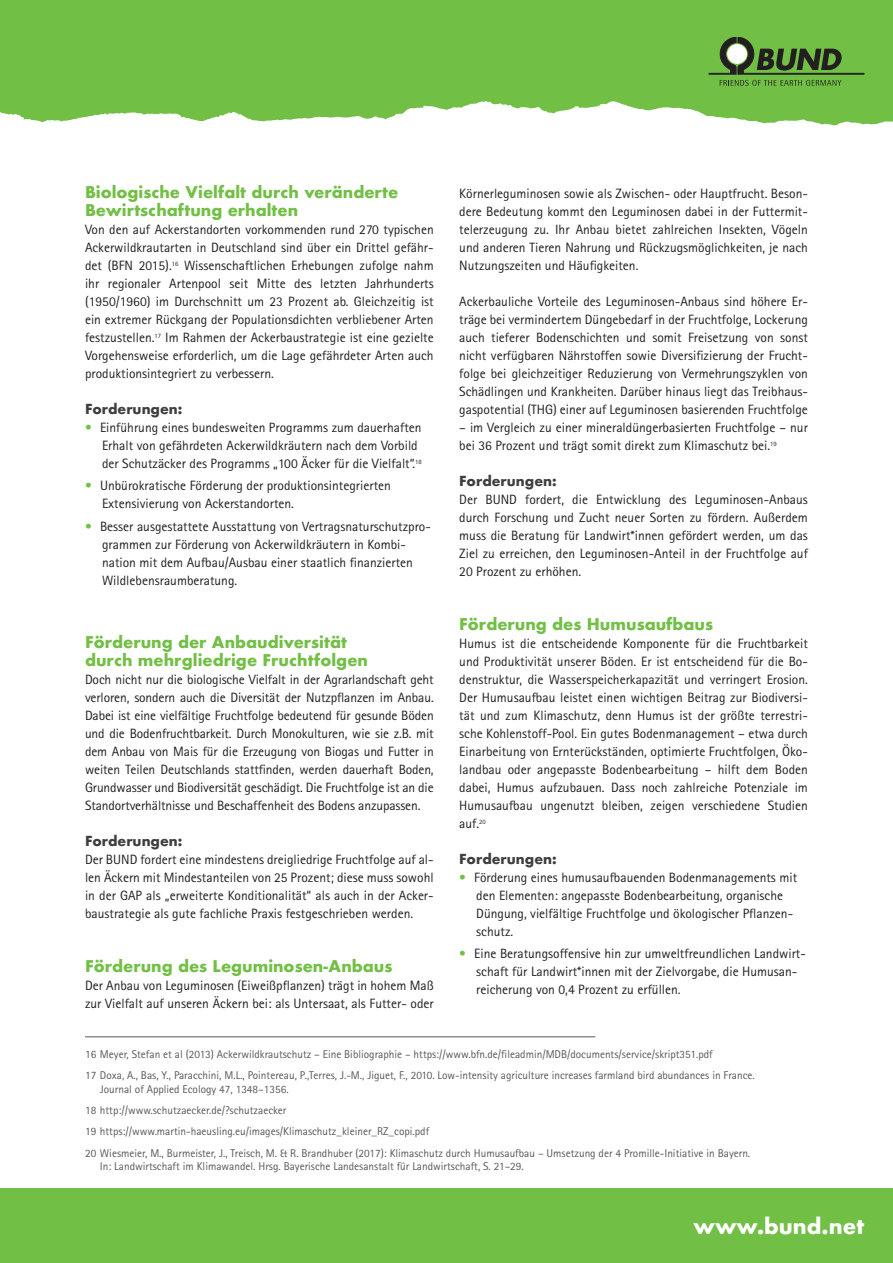
<style>
.page{position:relative;width:893px;height:1263px;background:#fff}
.page>*{position:absolute;margin:0;border:0;box-sizing:border-box;transform-origin:0 0}
.t1{font:700 21px "Futura";color:#fff}
.t2{font:700 15.75px/18px "Futura";color:#71bf44}
.t3{font:13.5px/18px "Agfa Rotis Sans Serif";color:#231f20;text-align:justify}
.t4{font:700 13.5px "Futura";color:#3e3e3f}
.t5{font:11.25px/21.3px "Agfa Rotis Sans Serif";color:#57585a}
.s1{color:#71bf44}
</style>
<div class="page">
<hr style="left:85px;top:1036px;width:510px;height:1px;background:#57585a">
<svg style="left:0;top:0;width:893px;height:126px;background:#7ec455"></svg>
<svg style="left:709px;top:37px;width:155px;height:37px;background:#5e8d41"></svg>
<svg style="left:720px;top:80px;width:122px;height:6px"></svg>
<div style="left:0;top:1188px;width:893px;height:75px;background:#71bf44"></div>
<p class="t2" style="left:85px;top:183px;width:315px">Biologische Vielfalt durch veränderte<br>Bewirtschaftung erhalten</p>
<p class="t3" style="left:85px;top:220px;width:350px">Von den auf Ackerstandorten vorkommenden rund 270 typischen Ackerwildkrautarten in Deutschland sind über ein Drittel gefähr&shy;det (BFN 2015).<sup>16</sup> Wissenschaftlichen Erhebungen zufolge nahm ihr regionaler Artenpool seit Mitte des letzten Jahrhunderts (1950/1960) im Durchschnitt um 23 Prozent ab. Gleichzeitig ist ein extremer Rückgang der Populationsdichten verbliebener Arten festzustellen.<sup>17</sup> Im Rahmen der Ackerbaustrategie ist eine gezielte Vorgehensweise erforderlich, um die Lage gefährdeter Arten auch produktionsintegriert zu verbessern.</p>
<p class="t4" style="left:85px;top:399px;width:99px">Forderungen:</p>
<p class="t3" style="left:102px;top:418px;width:321px;text-align:left;text-indent:-17px"><span class="s1">•</span> Einführung eines bundesweiten Programms zum dauerhaften<br>Erhalt von gefährdeten Ackerwildkräutern nach dem Vorbild der Schutzäcker des Programms „100 Äcker für die Vielfalt“.<sup>18</sup></p>
<p class="t3" style="left:102px;top:477px;width:290px;text-indent:-17px"><span class="s1">•</span> Unbürokratische Förderung der produktionsintegrierten<br>Extensivierung von Ackerstandorten.</p>
<p class="t3" style="left:102px;top:517px;width:330px;text-align:left;text-indent:-17px"><span class="s1">•</span> Besser ausgestattete Ausstattung von Vertragsnaturschutzpro&shy;grammen zur Förderung von Ackerwildkräutern in Kombi&shy;nation mit dem Aufbau/Ausbau einer staatlich finanzierten Wildlebensraumberatung.</p>
<p class="t3" style="left:459px;top:184px;width:350px">Körnerleguminosen sowie als Zwischen- oder Hauptfrucht. Beson&shy;dere Bedeutung kommt den Leguminosen dabei in der Futtermit&shy;telerzeugung zu. Ihr Anbau bietet zahlreichen Insekten, Vögeln und anderen Tieren Nahrung und Rückzugsmöglichkeiten, je nach Nutzungszeiten und Häufigkeiten.</p>
<p class="t3" style="left:459px;top:292px;width:350px">Ackerbauliche Vorteile des Leguminosen-Anbaus sind höhere Er&shy;träge bei vermindertem Düngebedarf in der Fruchtfolge, Lockerung auch tieferer Bodenschichten und somit Freisetzung von sonst nicht verfügbaren Nährstoffen sowie Diversifizierung der Frucht&shy;folge bei gleichzeitiger Reduzierung von Vermehrungszyklen von Schädlingen und Krankheiten. Darüber hinaus liegt das Treibhaus&shy;gaspotential (THG) einer auf Leguminosen basierenden Fruchtfolge</p>
<p class="t3" style="left:459px;top:418px;width:350px">– im Vergleich zu einer mineraldüngerbasierten Fruchtfolge – nur bei 36 Prozent und trägt somit direkt zum Klimaschutz bei.<sup>19</sup></p>
<p class="t4" style="left:459px;top:471px;width:99px">Forderungen:</p>
<p class="t3" style="left:459px;top:490px;width:350px">Der BUND fordert, die Entwicklung des Leguminosen-Anbaus durch Forschung und Zucht neuer Sorten zu fördern. Außerdem muss die Beratung für Landwirt*innen gefördert werden, um das Ziel zu erreichen, den Leguminosen-Anteil in der Fruchtfolge auf 20 Prozent zu erhöhen.</p>
<p class="t2" style="left:459px;top:615px;width:255px">Förderung des Humusaufbaus</p>
<p class="t3" style="left:459px;top:634px;width:350px">Humus ist die entscheidende Komponente für die Fruchtbarkeit und Produktivität unserer Böden. Er ist entscheidend für die Bo&shy;denstruktur, die Wasserspeicherkapazität und verringert Erosion.<br>Der Humusaufbau leistet einen wichtigen Beitrag zur Biodiversi&shy;tät und zum Klimaschutz, denn Humus ist der größte terrestri&shy;sche Kohlenstoff-Pool. Ein gutes Bodenmanagement – etwa durch Einarbeitung von Ernterückständen, optimierte Fruchtfolgen, Öko&shy;landbau oder angepasste Bodenbearbeitung – hilft dem Boden dabei, Humus aufzubauen. Dass noch zahlreiche Potenziale im Humusaufbau ungenutzt bleiben, zeigen verschiedene Studien auf.<sup>20</sup></p>
<p class="t4" style="left:459px;top:849px;width:99px">Forderungen:</p>
<p class="t3" style="left:476px;top:868px;width:322px;text-align:left;text-indent:-17px"><span class="s1">•</span> Förderung eines humusaufbauenden Bodenmanagements mit den Elementen: angepasste Bodenbearbeitung, organische Düngung, vielfältige Fruchtfolge und ökologischer Pflanzen&shy;schutz.</p>
<p class="t3" style="left:476px;top:945px;width:331px;text-align:left;text-indent:-17px"><span class="s1">•</span> Eine Beratungsoffensive hin zur umweltfreundlichen Landwirt&shy;schaft für Landwirt*innen mit der Zielvorgabe, die Humusan&shy;reicherung von 0,4 Prozent zu erfüllen.</p>
<p class="t2" style="left:85px;top:633px;width:284px">Förderung der Anbaudiversität durch mehrgliedrige Fruchtfolgen</p>
<p class="t3" style="left:85px;top:670px;width:350px">Doch nicht nur die biologische Vielfalt in der Agrarlandschaft geht verloren, sondern auch die Diversität der Nutzpflanzen im Anbau.<br>Dabei ist eine vielfältige Fruchtfolge bedeutend für gesunde Böden und die Bodenfruchtbarkeit. Durch Monokulturen, wie sie z.B. mit dem Anbau von Mais für die Erzeugung von Biogas und Futter in weiten Teilen Deutschlands stattfinden, werden dauerhaft Boden, Grundwasser und Biodiversität geschädigt. Die Fruchtfolge ist an die Standortverhältnisse und Beschaffenheit des Bodens anzupassen.</p>
<p class="t4" style="left:85px;top:831px;width:99px">Forderungen:</p>
<p class="t3" style="left:85px;top:850px;width:350px">Der BUND fordert eine mindestens dreigliedrige Fruchtfolge auf al&shy;len Äckern mit Mindestanteilen von 25 Prozent; diese muss sowohl in der GAP als „erweiterte Konditionalität“ als auch in der Acker&shy;baustrategie als gute fachliche Praxis festgeschrieben werden.</p>
<p class="t2" style="left:85px;top:957px;width:309px">Förderung des Leguminosen-Anbaus</p>
<p class="t3" style="left:85px;top:976px;width:350px">Der Anbau von Leguminosen (Eiweißpflanzen) trägt in hohem Maß zur Vielfalt auf unseren Äckern bei: als Untersaat, als Futter- oder</p>
<p class="t5" style="left:85px;top:1043px;width:671px">16 Meyer, Stefan et al (2013) Ackerwildkrautschutz – Eine Bibliographie – https://www.bfn.de/fileadmin/MDB/documents/service/skript351.pdf<br>17 Doxa, A., Bas, Y., Paracchini, M.L., Pointereau, P.,Terres, J.-M., Jiguet, F., 2010. Low-intensity agriculture increases farmland bird abundances in France.</p>
<p class="t5" style="left:85px;top:1078px;width:667px;text-indent:15px">Journal of Applied Ecology 47, 1348–1356.<br>18 http://www.schutzaecker.de/?schutzaecker<br>19 https://www.martin-haeusling.eu/images/Klimaschutz_kleiner_RZ_copi.pdf<br>20 Wiesmeier, M., Burmeister, J., Treisch, M. &amp; R. Brandhuber (2017): Klimaschutz durch Humusaufbau – Umsetzung der 4 Promille-Initiative in Bayern.</p>
<p class="t5" style="left:100px;top:1155px;width:425px">In: Landwirtschaft im Klimawandel. Hrsg. Bayerische Landesanstalt für Landwirtschaft, S. 21–29.</p>
<h1 class="t1" style="left:693px;top:1210px;width:172px">www.bund.net</h1>
</div>
